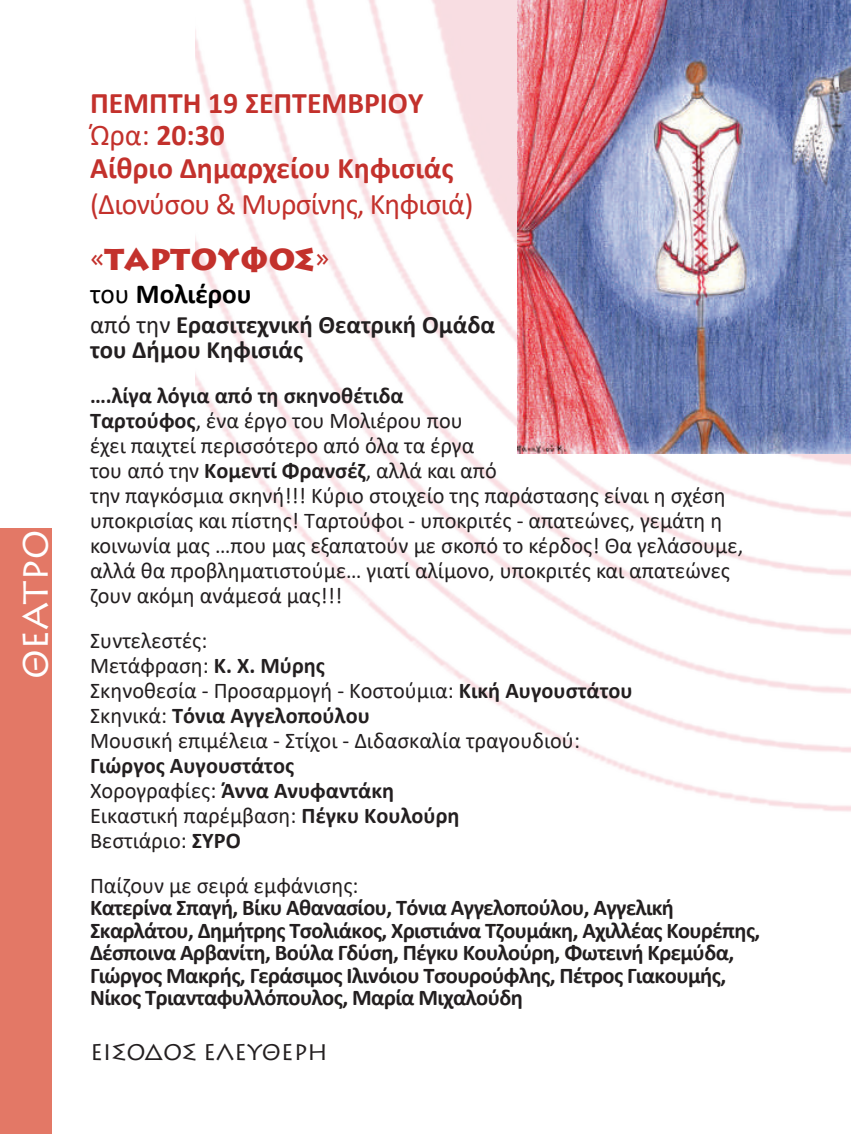
<style>
.page{position:relative;width:851px;height:1134px;background:#fff}
.page>*{position:absolute;margin:0;border:0;box-sizing:border-box;transform-origin:0 0}
.t1{font:35px "Lithos Pro";letter-spacing:-.005em;color:#fff}
.t2{font:700 30px/32.5px "Calibri";color:#c3312c}
.t3{font:30px "Calibri";letter-spacing:-.025em;color:#c3312c}
.t4{font:900 30px "Lithos Pro";color:#c3312c}
.t5{font:700 27.5px "Calibri";color:#000}
.t6{font:700 25px/25px "Calibri";color:#231f20}
.t7{font:22.5px/25px "Calibri";color:#231f20}
.t8{font:700 22.5px/22.5px "Calibri";letter-spacing:-.025em;color:#231f20}
.t9{font:700 22.5px/25px "Calibri";color:#231f20}
.t10{font:22.5px "Lithos Pro";color:#231f20}
.s1{font-weight:400}
.s2{font-weight:700}
</style>
<div class="page">
<div style="left:0;top:528px;width:52px;height:606px;background:#e37866"></div>
<img style="left:195px;top:0;width:655px;height:812px">
<img style="left:517px;top:0;width:333px;height:454px">
<h1 class="t1" style="left:16px;top:679px;width:151px;rotate:-90deg">ΘΕΑΤΡΟ</h1>
<h2 class="t2" style="left:90px;top:86px;width:365px">ΠΕΜΠΤΗ 19 ΣΕΠΤΕΜΒΡΙΟΥ<br><span class="s1">Ώρα:</span> 20:30<br>Αίθριο Δημαρχείου Κηφισιάς</h2>
<h2 class="t3" style="left:90px;top:183px;width:385px">(Διονύσου &amp; Μυρσίνης, Κηφισιά)</h2>
<h2 class="t4" style="left:90px;top:241px;width:241px"><span class="s1">«</span>ΤΑΡΤΟΥΦΟΣ<span class="s1">»</span></h2>
<p class="t5" style="left:90px;top:274px;width:163px"><span class="s1">του</span> Μολιέρου</p>
<p class="t6" style="left:90px;top:312px;width:406px"><span class="s1">από την</span> Ερασιτεχνική Θεατρική Ομάδα του Δήμου Κηφισιάς</p>
<p class="t7" style="left:90px;top:382px;width:654px"><span class="s2">….λίγα λόγια από τη σκηνοθέτιδα<br>Ταρτούφος</span>, ένα έργο του Μολιέρου που<br>έχει παιχτεί περισσότερο από όλα τα έργα<br>του από την <span class="s2">Κομεντί Φρανσέζ</span>, αλλά και από<br>την παγκόσμια σκηνή!!! Κύριο στοιχείο της παράστασης είναι η σχέση υποκρισίας και πίστης! Ταρτούφοι - υποκριτές - απατεώνες, γεμάτη η κοινωνία μας …που μας εξαπατούν με σκοπό το κέρδος! Θα γελάσουμε, αλλά θα προβληματιστούμε… γιατί αλίμονο, υποκριτές και απατεώνες ζουν ακόμη ανάμεσά μας!!!</p>
<p class="t7" style="left:90px;top:627px;width:544px">Συντελεστές:<br>Μετάφραση: <span class="s2">Κ. Χ. Μύρης<br></span>Σκηνοθεσία - Προσαρμογή - Κοστούμια: <span class="s2">Κική Αυγουστάτου </span>Σκηνικά: <span class="s2">Τόνια Αγγελοπούλου<br></span>Μουσική επιμέλεια - Στίχοι - Διδασκαλία τραγουδιού:</p>
<p class="t9" style="left:90px;top:753px;width:371px">Γιώργος Αυγουστάτος<br><span class="s1">Χορογραφίες:</span> Άννα Ανυφαντάκη<br><span class="s1">Εικαστική παρέμβαση:</span> Πέγκυ Κουλούρη<br><span class="s1">Βεστιάριο:</span> ΣΥΡΟ</p>
<p class="t7" style="left:90px;top:872px;width:270px">Παίζουν με σειρά εμφάνισης:</p>
<p class="t8" style="left:90px;top:896px;width:671px">Κατερίνα Σπαγή, Βίκυ Αθανασίου, Τόνια Αγγελοπούλου, Αγγελική Σκαρλάτου, Δημήτρης Τσολιάκος, Χριστιάνα Τζουμάκη, Αχιλλέας Κουρέπης, Δέσποινα Αρβανίτη, Βούλα Γδύση, Πέγκυ Κουλούρη, Φωτεινή Κρεμύδα, Γιώργος Μακρής, Γεράσιμος Ιλινόιου Τσουρούφλης, Πέτρος Γιακουμής, Νίκος Τριανταφυλλόπουλος, Μαρία Μιχαλούδη</p>
<p class="t10" style="left:90px;top:1040px;width:239px">ΕΙΣΟΔΟΣ ΕΛΕΥΘΕΡΗ</p>
</div>
